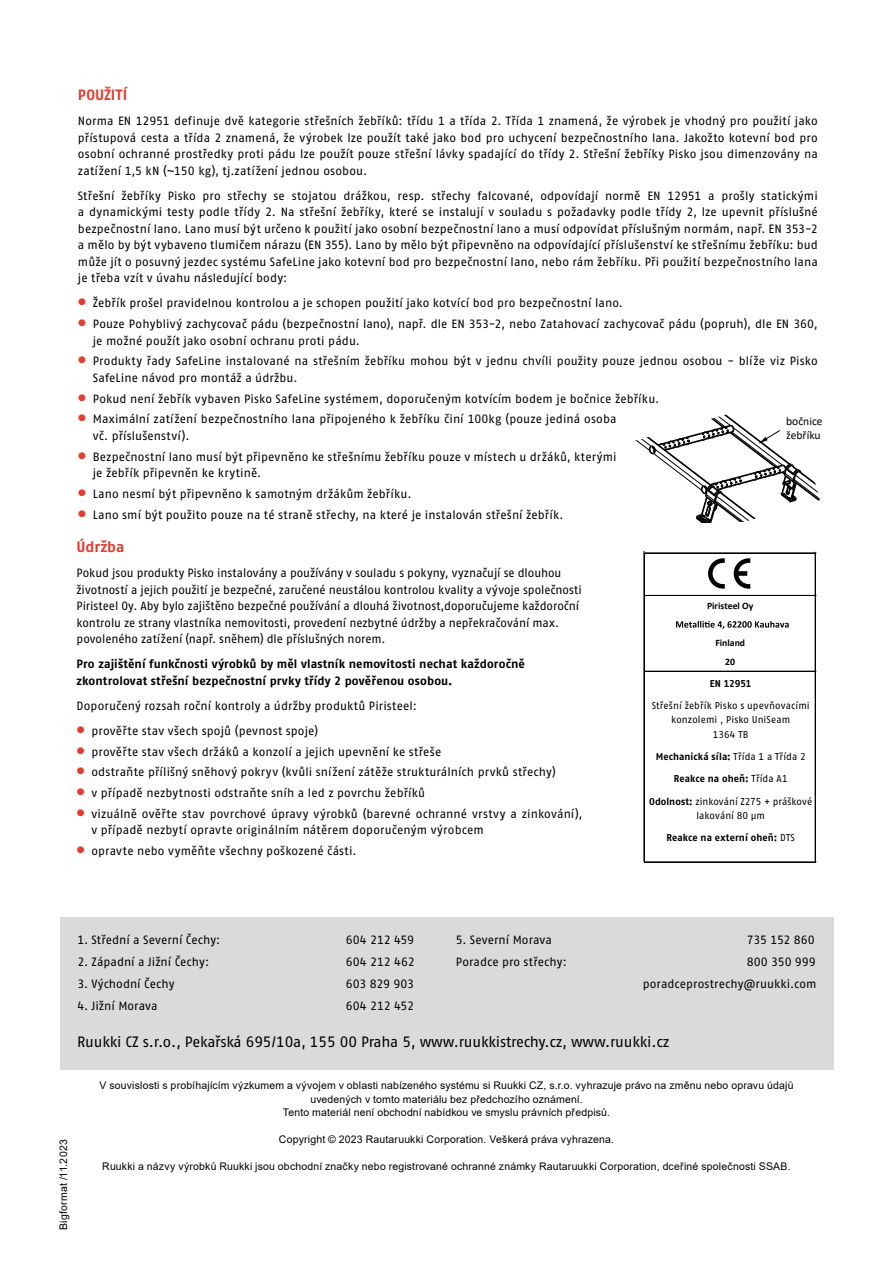
<style>
.page{position:relative;width:893px;height:1263px;background:#fff}
.page>*{position:absolute;margin:0;border:0;box-sizing:border-box;transform-origin:0 0}
.t1{font:15px "Fago No Tf";letter-spacing:-.01em;color:#000}
.t2{font:700 15px "Fago No Tf";color:#e43d30}
.t3{font:12px/16.5px "Fago No Tf";letter-spacing:.01em;color:#000}
.t4{font:700 12px/16.5px "Fago No Tf";letter-spacing:.01em;color:#000}
.t5{font:12px "Fago No Tf";letter-spacing:-.025em;color:#000}
.t6{font:12px "Fago No Tf";letter-spacing:-.01em;color:#000}
.t7{font:12px "Fago No Tf";letter-spacing:-.015em;color:#000}
.t8{font:11.7px/14px "Calibri";color:#000}
.t9{font:10.5px/13.5px "Arial";letter-spacing:.015em;color:#000;text-align:center}
.t10{font:10.05px/14.2px "Fago No Tf";letter-spacing:.01em;color:#000;text-align:center}
.t11{font:700 10.05px "Fago No Tf";letter-spacing:.01em;color:#000}
.t12{font:700 9.9px/18.9px "Calibri";color:#000;text-align:center}
.s1{font-family:"Arial";font-weight:700;font-size:24px;color:#e43d30}
.s2{font-weight:400}
.s3{font-weight:700}
</style>
<div class="page">
<div style="left:60px;top:917px;width:773px;height:153px;background:#dadada"></div>
<svg style="left:635px;top:414px;width:185px;height:109px"></svg>
<svg style="left:676px;top:621px;width:113px;height:8px"></svg>
<hr style="left:644px;top:551px;width:1px;height:310px;background:#000">
<hr style="left:644px;top:553px;width:1px;height:310px;background:#000">
<hr style="left:815px;top:552px;width:1px;height:309px;background:#000">
<hr style="left:815px;top:554px;width:1px;height:309px;background:#000">
<hr style="left:645px;top:553px;width:171px;height:1px;background:#000">
<hr style="left:645px;top:595px;width:171px;height:1px;background:#000">
<hr style="left:645px;top:671px;width:171px;height:1px;background:#000">
<hr style="left:645px;top:862px;width:171px;height:1px;background:#000">
<svg style="left:734px;top:558px;width:16px;height:31px"></svg>
<svg style="left:708px;top:558px;width:17px;height:31px"></svg>
<p class="t2" style="left:78px;top:86px;width:51px">POUŽITÍ</p>
<p class="t3" style="left:78px;top:113px;width:741px;text-align:justify">Norma EN 12951 definuje dvě kategorie střešních žebříků: třídu 1 a třída 2. Třída 1 znamená, že výrobek je vhodný pro použití jako přístupová cesta a třída 2 znamená, že výrobek lze použít také jako bod pro uchycení bezpečnostního lana. Jakožto kotevní bod pro osobní ochranné prostředky proti pádu lze použít pouze střešní lávky spadající do třídy 2. Střešní žebříky Pisko jsou dimenzovány na zatížení 1,5 kN (~150 kg), tj.zatížení jednou osobou.</p>
<p class="t3" style="left:78px;top:187px;width:741px;text-align:justify">Střešní žebříky Pisko pro střechy se stojatou drážkou, resp. střechy falcované, odpovídají normě EN 12951 a prošly statickými a dynamickými testy podle třídy 2. Na střešní žebříky, které se instalují v souladu s požadavky podle třídy 2, lze upevnit příslušné bezpečnostní lano. Lano musí být určeno k použití jako osobní bezpečnostní lano a musí odpovídat příslušným normám, např. EN 353-2 a mělo by být vybaveno tlumičem nárazu (EN 355). Lano by mělo být připevněno na odpovídající příslušenství ke střešnímu žebříku: buď může jít o posuvný jezdec systému SafeLine jako kotevní bod pro bezpečnostní lano, nebo rám žebříku. Při použití bezpečnostního lana je třeba vzít v úvahu následující body:</p>
<p class="t3" style="left:78px;top:295px;width:547px"><span class="s1">•</span> Žebřík prošel pravidelnou kontrolou a je schopen použití jako kotvící bod pro bezpečnostní lano.</p>
<p class="t3" style="left:93px;top:316px;width:727px;text-indent:-15px"><span class="s1">•</span> Pouze Pohyblivý zachycovač pádu (bezpečnostní lano), např. dle EN 353-2, nebo Zatahovací zachycovač pádu (popruh), dle EN 360, je možné použít jako osobní ochranu proti pádu.</p>
<p class="t3" style="left:93px;top:353px;width:726px;text-indent:-15px"><span class="s1">•</span> Produkty řady SafeLine instalované na střešním žebříku mohou být v jednu chvíli použity pouze jednou osobou - blíže viz Pisko<br>SafeLine návod pro montáž a údržbu.</p>
<p class="t3" style="left:78px;top:390px;width:583px"><span class="s1">•</span> Pokud není žebřík vybaven Pisko SafeLine systémem, doporučeným kotvícím bodem je bočnice žebříku.</p>
<p class="t3" style="left:93px;top:411px;width:525px;text-indent:-15px"><span class="s1">•</span> Maximální zatížení bezpečnostního lana připojeného k žebříku činí 100kg (pouze jediná osoba vč. příslušenství).</p>
<p class="t3" style="left:93px;top:448px;width:525px;text-indent:-15px"><span class="s1">•</span> Bezpečnostní lano musí být připevněno ke střešnímu žebříku pouze v místech u držáků, kterými je žebřík připevněn ke krytině.</p>
<p class="t3" style="left:78px;top:485px;width:335px"><span class="s1">•</span> Lano nesmí být připevněno k samotným držákům žebříku.</p>
<p class="t3" style="left:78px;top:506px;width:487px"><span class="s1">•</span> Lano smí být použito pouze na té straně střechy, na které je instalován střešní žebřík.</p>
<p class="t2" style="left:77px;top:538px;width:49px">Údržba</p>
<p class="t3" style="left:77px;top:565px;width:507px">Pokud jsou produkty Pisko instalovány a používány v souladu s pokyny, vyznačují se dlouhou životností a jejich použití je bezpečné, zaručené neustálou kontrolou kvality a vývoje společnosti Piristeel Oy. Aby bylo zajištěno bezpečné používání a dlouhá životnost,doporučujeme každoroční kontrolu ze strany vlastníka nemovitosti, provedení nezbytné údržby a nepřekračování max. povoleného zatížení (např. sněhem) dle příslušných norem.</p>
<p class="t4" style="left:77px;top:656px;width:450px">Pro zajištění funkčnosti výrobků by měl vlastník nemovitosti nechat každoročně zkontrolovat střešní bezpečnostní prvky třídy 2 pověřenou osobou.</p>
<p class="t3" style="left:77px;top:697px;width:342px">Doporučený rozsah roční kontroly a údržby produktů Piristeel:</p>
<p class="t3" style="left:77px;top:722px;width:243px"><span class="s1">•</span> prověřte stav všech spojů (pevnost spoje)</p>
<p class="t3" style="left:77px;top:743px;width:366px"><span class="s1">•</span> prověřte stav všech držáků a konzolí a jejich upevnění ke střeše</p>
<p class="t3" style="left:77px;top:764px;width:481px"><span class="s1">•</span> odstraňte přílišný sněhový pokryv (kvůli snížení zátěže strukturálních prvků střechy)</p>
<p class="t3" style="left:77px;top:785px;width:350px"><span class="s1">•</span> v případě nezbytnosti odstraňte sníh a led z povrchu žebříků</p>
<p class="t3" style="left:91px;top:805px;width:493px;text-indent:-15px"><span class="s1">•</span> vizuálně ověřte stav povrchové úpravy výrobků (barevné ochranné vrstvy a zinkování), v případě nezbytí opravte originálním nátěrem doporučeným výrobcem</p>
<p class="t3" style="left:77px;top:843px;width:282px"><span class="s1">•</span> opravte nebo vyměňte všechny poškozené části.</p>
<p class="t8" style="left:786px;top:413px;width:38px">bočnice žebříku</p>
<p class="t12" style="left:707px;top:596px;width:48px">Piristeel Oy</p>
<p class="t12" style="left:715px;top:634px;width:31px">Finland<br>20</p>
<p class="t11" style="left:710px;top:677px;width:43px">EN 12951</p>
<p class="t10" style="left:652px;top:698px;width:160px">Střešní žebřík Pisko s upevňovacími konzolemi , Pisko UniSeam<br>1364 TB</p>
<p class="t11" style="left:656px;top:751px;width:152px">Mechanická síla: <span class="s2">Třída 1 a Třída 2</span></p>
<p class="t11" style="left:674px;top:773px;width:115px">Reakce na oheň: <span class="s2">Třída A1</span></p>
<p class="t10" style="left:649px;top:794px;width:164px"><span class="s3">Odolnost:</span> zinkování Z275 + práškové lakování 80 µm</p>
<p class="t11" style="left:666px;top:832px;width:130px">Reakce na externí oheň: <span class="s2">DTS</span></p>
<p class="t3" style="left:77px;top:931px;width:144px">1. Střední a Severní Čechy:</p>
<p class="t5" style="left:346px;top:933px;width:70px">604 212 459</p>
<p class="t3" style="left:77px;top:953px;width:133px">2. Západní a Jižní Čechy:</p>
<p class="t6" style="left:346px;top:955px;width:70px">604 212 462</p>
<p class="t3" style="left:77px;top:975px;width:98px">3. Východní Čechy</p>
<p class="t7" style="left:346px;top:977px;width:70px">603 829 903</p>
<p class="t3" style="left:77px;top:997px;width:82px">4. Jižní Morava</p>
<p class="t5" style="left:346px;top:999px;width:70px">604 212 452</p>
<p class="t3" style="left:456px;top:931px;width:98px">5. Severní Morava</p>
<p class="t5" style="left:747px;top:933px;width:69px">735 152 860</p>
<p class="t3" style="left:456px;top:953px;width:112px">Poradce pro střechy:</p>
<p class="t3" style="left:643px;top:951px;width:175px;line-height:21.9px;text-align:right">800 350 999 poradceprostrechy@ruukki.com</p>
<p class="t1" style="left:77px;top:1033px;width:593px">Ruukki CZ s.r.o., Pekařská 695/10a, 155 00 Praha 5, www.ruukkistrechy.cz, www.ruukki.cz</p>
<p class="t9" style="left:57px;top:1230px;width:92px;rotate:-90deg">Bigformat /11.2023</p>
<p class="t9" style="left:99px;top:1078px;width:696px">V souvislosti s probíhajícím výzkumem a vývojem v oblasti nabízeného systému si Ruukki CZ, s.r.o. vyhrazuje právo na změnu nebo opravu údajů uvedených v tomto materiálu bez předchozího oznámení.<br>Tento materiál není obchodní nabídkou ve smyslu právních předpisů.</p>
<p class="t9" style="left:279px;top:1133px;width:337px">Copyright © 2023 Rautaruukki Corporation. Veškerá práva vyhrazena.</p>
<p class="t9" style="left:102px;top:1160px;width:690px">Ruukki a názvy výrobků Ruukki jsou obchodní značky nebo registrované ochranné známky Rautaruukki Corporation, dceřiné společnosti SSAB.</p>
</div>
